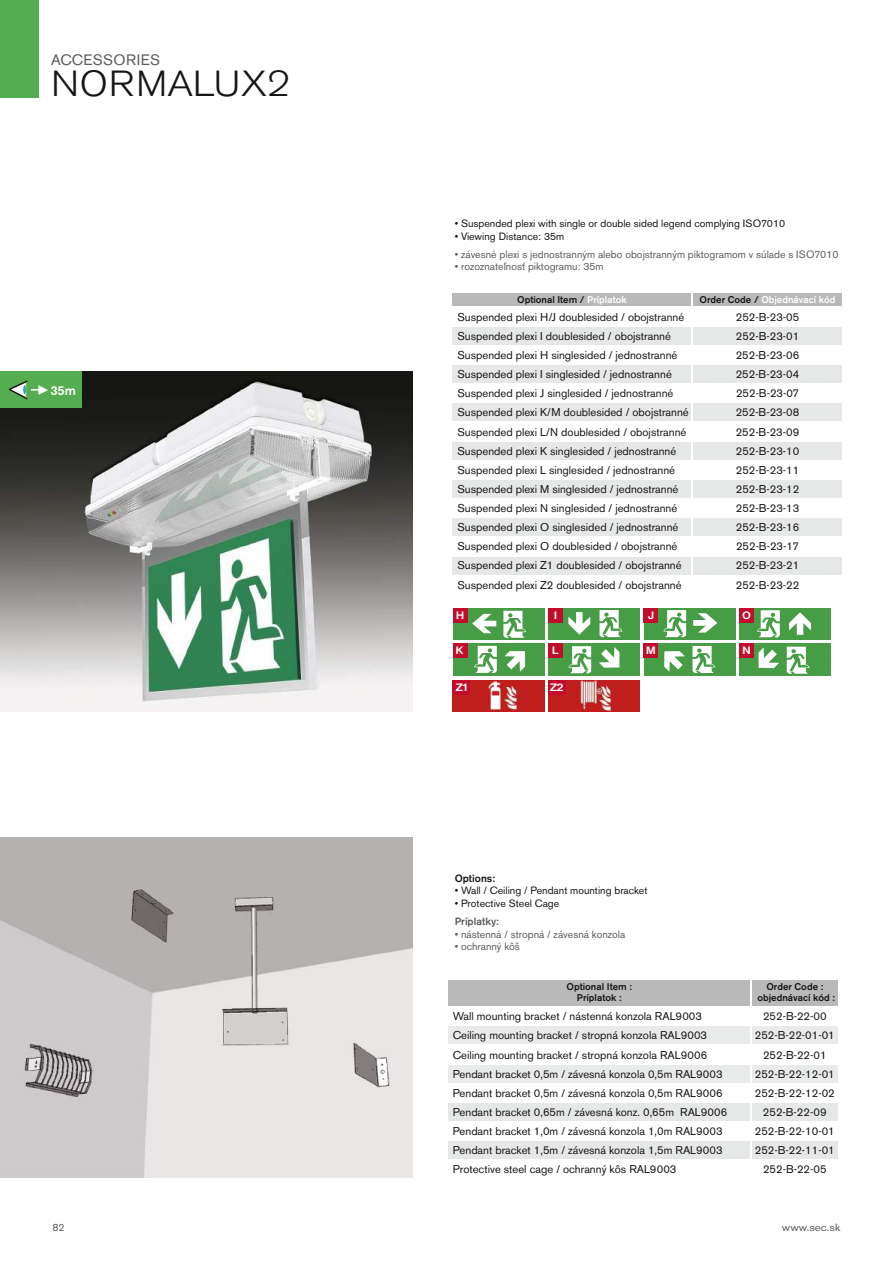
<style>
.page{position:relative;width:893px;height:1263px;background:#fff}
.page>*{position:absolute;margin:0;border:0;box-sizing:border-box;transform-origin:0 0}
.t1{font:300 36px "Akzidenz Grotesk BECE";color:#161615;scale:1.1 1}
.t2{font:15px "Akzidenz Grotesk BECE";letter-spacing:.02em;color:#5b5c5b}
.t3{font:500 12.75px "Akzidenz Grotesk BECE";color:#fff}
.t4{font:11.25px/19.2px "Akzidenz Grotesk BECE";color:#161615}
.t5{font:700 11.25px "Nimbus San PCE";color:#fff;scale:1.1 1}
.t6{font:10.5px "Akzidenz Grotesk BECE";color:#5b5c5b}
.t7{font:10.5px "Akzidenz Grotesk BECE";color:#161615}
.t8{font:10.5px "Akzidenz Grotesk BECE";color:#5b5c5b;scale:1.1 1}
.t9{font:500 10.5px "Akzidenz Grotesk BECE";color:#5b5c5b}
.t10{font:500 10.5px "Akzidenz Grotesk BECE";color:#161615}
.t11{font:500 9.75px/11.7px "Akzidenz Grotesk BECE";color:#161615;text-align:center}
.t12{font:500 9.75px "Akzidenz Grotesk BECE";color:#fff}
.s1{color:#fff}
.s2{color:#161615}
</style>
<div class="page">
<div style="left:0;top:0;width:38px;height:98px;background:#54ad50"></div>
<img style="left:0;top:372px;width:412px;height:340px">
<img style="left:0;top:838px;width:412px;height:340px">
<div style="left:453px;top:293px;width:238px;height:13px;background:#b9b9b9"></div>
<div style="left:693px;top:293px;width:149px;height:13px;background:#b9b9b9"></div>
<div style="left:453px;top:327px;width:238px;height:17px;background:#e6e7e7"></div>
<div style="left:453px;top:366px;width:238px;height:17px;background:#e6e7e7"></div>
<div style="left:693px;top:327px;width:149px;height:17px;background:#e6e7e7"></div>
<div style="left:693px;top:366px;width:149px;height:17px;background:#e6e7e7"></div>
<div style="left:453px;top:404px;width:238px;height:17px;background:#e6e7e7"></div>
<div style="left:453px;top:442px;width:238px;height:17px;background:#e6e7e7"></div>
<div style="left:693px;top:404px;width:149px;height:17px;background:#e6e7e7"></div>
<div style="left:693px;top:442px;width:149px;height:17px;background:#e6e7e7"></div>
<div style="left:453px;top:480px;width:238px;height:17px;background:#e6e7e7"></div>
<div style="left:693px;top:480px;width:149px;height:17px;background:#e6e7e7"></div>
<div style="left:453px;top:519px;width:238px;height:17px;background:#e6e7e7"></div>
<div style="left:693px;top:519px;width:149px;height:17px;background:#e6e7e7"></div>
<div style="left:448px;top:980px;width:302px;height:26px;background:#b9b9b9"></div>
<div style="left:448px;top:1065px;width:302px;height:17px;background:#e9eaea"></div>
<div style="left:448px;top:1103px;width:302px;height:17px;background:#e6e7e7"></div>
<div style="left:752px;top:980px;width:85px;height:26px;background:#b9b9b9"></div>
<div style="left:448px;top:1027px;width:302px;height:17px;background:#e9eaea"></div>
<div style="left:752px;top:1027px;width:85px;height:17px;background:#e9eaea"></div>
<div style="left:752px;top:1065px;width:85px;height:17px;background:#e9eaea"></div>
<div style="left:752px;top:1103px;width:85px;height:17px;background:#e6e7e7"></div>
<div style="left:448px;top:1142px;width:302px;height:17px;background:#e6e7e7"></div>
<div style="left:752px;top:1142px;width:85px;height:17px;background:#e6e7e7"></div>
<div style="left:0;top:372px;width:81px;height:36px;background:#54ad50"></div>
<svg style="left:8px;top:380px;width:40px;height:20px"></svg>
<div style="left:453px;top:608px;width:91px;height:32px;background:#479d45"></div>
<svg style="left:503px;top:611px;width:23px;height:27px"></svg>
<svg style="left:472px;top:614px;width:24px;height:19px"></svg>
<div style="left:453px;top:608px;width:14px;height:14px;background:#c20c2b"></div>
<div style="left:548px;top:608px;width:92px;height:32px;background:#479d45"></div>
<svg style="left:599px;top:610px;width:23px;height:27px"></svg>
<svg style="left:568px;top:612px;width:22px;height:23px"></svg>
<div style="left:548px;top:608px;width:14px;height:14px;background:#c20c2b"></div>
<div style="left:644px;top:608px;width:91px;height:32px;background:#479d45"></div>
<svg style="left:663px;top:610px;width:23px;height:27px"></svg>
<svg style="left:693px;top:613px;width:24px;height:19px"></svg>
<div style="left:644px;top:608px;width:14px;height:14px;background:#c20c2b"></div>
<div style="left:739px;top:608px;width:92px;height:32px;background:#479d45"></div>
<svg style="left:757px;top:610px;width:23px;height:27px"></svg>
<svg style="left:789px;top:612px;width:22px;height:23px"></svg>
<div style="left:739px;top:608px;width:14px;height:14px;background:#c20c2b"></div>
<div style="left:453px;top:644px;width:91px;height:32px;background:#479d45"></div>
<svg style="left:474px;top:646px;width:23px;height:27px"></svg>
<svg style="left:504px;top:651px;width:21px;height:21px"></svg>
<div style="left:453px;top:644px;width:14px;height:14px;background:#c20c2b"></div>
<div style="left:548px;top:644px;width:92px;height:32px;background:#479d45"></div>
<svg style="left:568px;top:646px;width:23px;height:27px"></svg>
<svg style="left:599px;top:647px;width:20px;height:21px"></svg>
<div style="left:548px;top:644px;width:14px;height:14px;background:#c20c2b"></div>
<div style="left:644px;top:644px;width:91px;height:32px;background:#479d45"></div>
<svg style="left:692px;top:646px;width:23px;height:27px"></svg>
<svg style="left:664px;top:651px;width:21px;height:21px"></svg>
<div style="left:644px;top:644px;width:14px;height:14px;background:#c20c2b"></div>
<div style="left:739px;top:644px;width:92px;height:32px;background:#479d45"></div>
<svg style="left:787px;top:647px;width:23px;height:27px"></svg>
<svg style="left:758px;top:647px;width:21px;height:21px"></svg>
<div style="left:739px;top:644px;width:14px;height:14px;background:#c20c2b"></div>
<img style="left:453px;top:680px;width:91px;height:32px">
<div style="left:453px;top:680px;width:17px;height:14px;background:#c20c2b"></div>
<img style="left:548px;top:680px;width:92px;height:32px">
<div style="left:548px;top:680px;width:17px;height:14px;background:#c20c2b"></div>
<div style="left:453px;top:557px;width:238px;height:17px;background:#e6e7e7"></div>
<div style="left:693px;top:557px;width:149px;height:17px;background:#e6e7e7"></div>
<h2 class="t2" style="left:51px;top:54px;width:111px">ACCESSORIES</h2>
<h1 class="t1" style="left:51px;top:71px;width:219px">NORMALUX2</h1>
<p class="t3" style="left:50px;top:386px;width:27px">35m</p>
<p class="t7" style="left:455px;top:220px;width:332px">• Suspended plexi with single or double sided legend complying ISO7010</p>
<p class="t7" style="left:455px;top:232px;width:111px">• Viewing Distance: 35m</p>
<p class="t6" style="left:455px;top:250px;width:385px">• závesné plexi s jednostranným alebo obojstranným piktogramom v súlade s ISO7010</p>
<p class="t6" style="left:455px;top:263px;width:150px">• rozoznateľnosť piktogramu: 35m</p>
<p class="t11" style="left:517px;top:294px;width:111px">Optional Item / <span class="s1">Príplatok</span></p>
<p class="t4" style="left:457px;top:308px;width:228px">Suspended plexi H/J doublesided / obojstranné</p>
<p class="t12" style="left:700px;top:296px;width:137px"><span class="s2">Order Code /</span> Objednávací kód</p>
<p class="t4" style="left:736px;top:308px;width:65px">252-B-23-05</p>
<p class="t4" style="left:457px;top:328px;width:222px">Suspended plexi I doublesided / obojstranné Suspended plexi H singlesided / jednostranné Suspended plexi I singlesided / jednostranné Suspended plexi J singlesided / jednostranné</p>
<p class="t4" style="left:736px;top:328px;width:65px;text-align:justify">252-B-23-01<br>252-B-23-06<br>252-B-23-04<br>252-B-23-07</p>
<p class="t4" style="left:457px;top:404px;width:233px">Suspended plexi K/M doublesided / obojstranné Suspended plexi L/N doublesided / obojstranné Suspended plexi K singlesided / jednostranné Suspended plexi L singlesided / jednostranné</p>
<p class="t4" style="left:736px;top:404px;width:65px;text-align:justify">252-B-23-08<br>252-B-23-09<br>252-B-23-10<br>252-B-23-11</p>
<p class="t4" style="left:457px;top:481px;width:222px">Suspended plexi M singlesided / jednostranné<br>Suspended plexi N singlesided / jednostranné</p>
<p class="t4" style="left:736px;top:481px;width:65px">252-B-23-12<br>252-B-23-13</p>
<p class="t4" style="left:457px;top:519px;width:222px">Suspended plexi O singlesided / jednostranné<br>Suspended plexi O doublesided / obojstranné</p>
<p class="t4" style="left:736px;top:519px;width:65px">252-B-23-16<br>252-B-23-17</p>
<p class="t4" style="left:457px;top:557px;width:226px">Suspended plexi Z1 doublesided / obojstranné</p>
<p class="t4" style="left:736px;top:557px;width:65px">252-B-23-21</p>
<p class="t4" style="left:457px;top:576px;width:226px">Suspended plexi Z2 doublesided / obojstranné</p>
<p class="t4" style="left:736px;top:576px;width:65px">252-B-23-22</p>
<p class="t5" style="left:456px;top:610px;width:8px">H</p>
<p class="t5" style="left:554px;top:610px;width:4px">I</p>
<p class="t5" style="left:648px;top:610px;width:7px">J</p>
<p class="t5" style="left:742px;top:610px;width:9px">O</p>
<p class="t5" style="left:456px;top:646px;width:8px">K</p>
<p class="t5" style="left:552px;top:646px;width:7px">L</p>
<p class="t5" style="left:646px;top:646px;width:10px">M</p>
<p class="t5" style="left:743px;top:646px;width:8px">N</p>
<p class="t5" style="left:456px;top:682px;width:12px">Z1</p>
<p class="t5" style="left:550px;top:682px;width:13px">Z2</p>
<p class="t10" style="left:455px;top:874px;width:42px">Options:</p>
<p class="t7" style="left:455px;top:887px;width:194px">• Wall / Ceiling / Pendant mounting bracket</p>
<p class="t7" style="left:455px;top:899px;width:106px">• Protective Steel Cage</p>
<p class="t9" style="left:455px;top:917px;width:45px">Príplatky:</p>
<p class="t6" style="left:455px;top:930px;width:172px">• nástenná / stropná / závesná konzola</p>
<p class="t6" style="left:455px;top:943px;width:67px">• ochranný kôš</p>
<p class="t11" style="left:567px;top:981px;width:67px">Optional Item :<br>Príplatok :</p>
<p class="t4" style="left:453px;top:1008px;width:251px">Wall mounting bracket / nástenná konzola RAL9003</p>
<p class="t4" style="left:453px;top:1046px;width:271px">Ceiling mounting bracket / stropná konzola RAL9006<br>Pendant bracket 0,5m / závesná konzola 0,5m RAL9003</p>
<p class="t4" style="left:453px;top:1104px;width:276px">Pendant bracket 0,65m / závesná konz. 0,65m RAL9006</p>
<p class="t11" style="left:757px;top:981px;width:79px">Order Code : objednávací kód :</p>
<p class="t4" style="left:763px;top:1008px;width:65px">252-B-22-00</p>
<p class="t4" style="left:453px;top:1027px;width:256px">Ceiling mounting bracket / stropná konzola RAL9003</p>
<p class="t4" style="left:755px;top:1027px;width:81px;text-align:center">252-B-22-01-01<br>252-B-22-01<br>252-B-22-12-01</p>
<p class="t4" style="left:453px;top:1084px;width:272px">Pendant bracket 0,5m / závesná konzola 0,5m RAL9006</p>
<p class="t4" style="left:755px;top:1084px;width:81px;text-align:center">252-B-22-12-02<br>252-B-22-09</p>
<p class="t4" style="left:453px;top:1123px;width:271px">Pendant bracket 1,0m / závesná konzola 1,0m RAL9003</p>
<p class="t4" style="left:755px;top:1123px;width:81px">252-B-22-10-01</p>
<p class="t4" style="left:453px;top:1142px;width:271px">Pendant bracket 1,5m / závesná konzola 1,5m RAL9003</p>
<p class="t4" style="left:755px;top:1142px;width:81px">252-B-22-11-01</p>
<p class="t4" style="left:453px;top:1161px;width:225px">Protective steel cage / ochranný kôs RAL9003</p>
<p class="t4" style="left:763px;top:1161px;width:65px">252-B-22-05</p>
<p class="t6" style="left:53px;top:1224px;width:14px">82</p>
<p class="t8" style="left:782px;top:1224px;width:55px">www.sec.sk</p>
</div>
